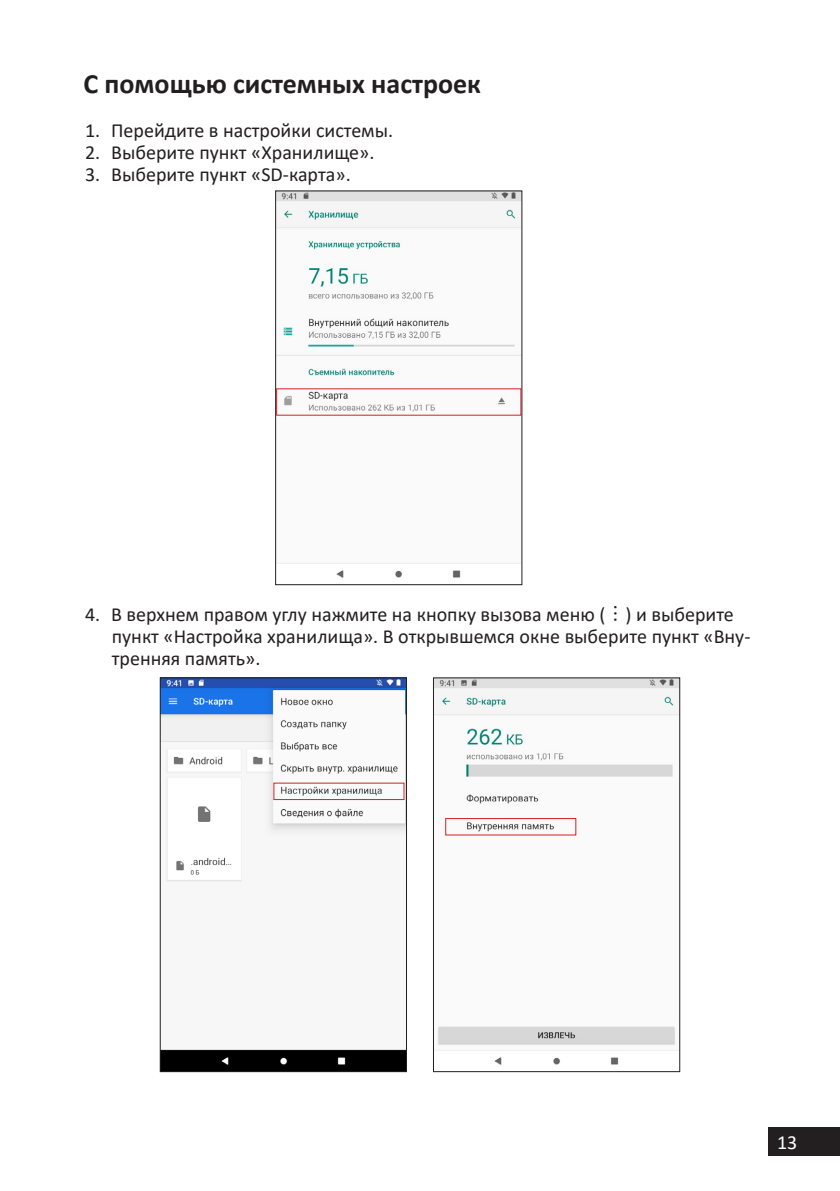
<style>
.page{position:relative;width:840px;height:1191px;background:#fff}
.page>*{position:absolute;margin:0;border:0;box-sizing:border-box;transform-origin:0 0}
.Заголовок_14{font:700 28px "Calibri";color:#231f20}
.t1{font:20px/22px "Calibri";color:#231f20}
.t2{font:20px "Calibri";color:#fff}
.s1{font-family:"Adobe Myungjo Std";font-weight:500}
</style>
<div class="page">
<div style="left:767px;top:1126px;width:72px;height:29px;background:#231f20"></div>
<img style="left:277px;top:192px;width:243px;height:386px">
<div style="left:275px;top:190px;width:247px;height:395px;border:1px solid #231f20"></div>
<img style="left:162px;top:679px;width:243px;height:391px">
<div style="left:160px;top:677px;width:247px;height:395px;border:1px solid #231f20"></div>
<div style="left:273px;top:782px;width:131px;height:18px;border:1px solid #d41f26"></div>
<img style="left:434px;top:679px;width:243px;height:386px">
<div style="left:432px;top:677px;width:247px;height:395px;border:1px solid #231f20"></div>
<div style="left:445px;top:818px;width:131px;height:17px;border:1px solid #d41f26"></div>
<p class="Заголовок_14" style="left:83px;top:64px;width:399px">С помощью системных настроек</p>
<p class="t1" style="left:85px;top:119px;width:309px">1. Перейдите в настройки системы.</p>
<p class="t1" style="left:85px;top:141px;width:291px">2. Выберите пункт «Хранилище».</p>
<p class="t1" style="left:85px;top:163px;width:267px">3. Выберите пункт «SD-карта».</p>
<p class="t1" style="left:112px;top:603px;width:639px;text-indent:-27px">4. В верхнем правом углу нажмите на кнопку вызова меню (<span class="s1">⋮</span>) и выберите пункт «Настройка хранилища». В открывшемся окне выберите пункт «Вну&shy;тренняя память».</p>
<p class="t2" style="left:776px;top:1128px;width:22px">13</p>
</div>
